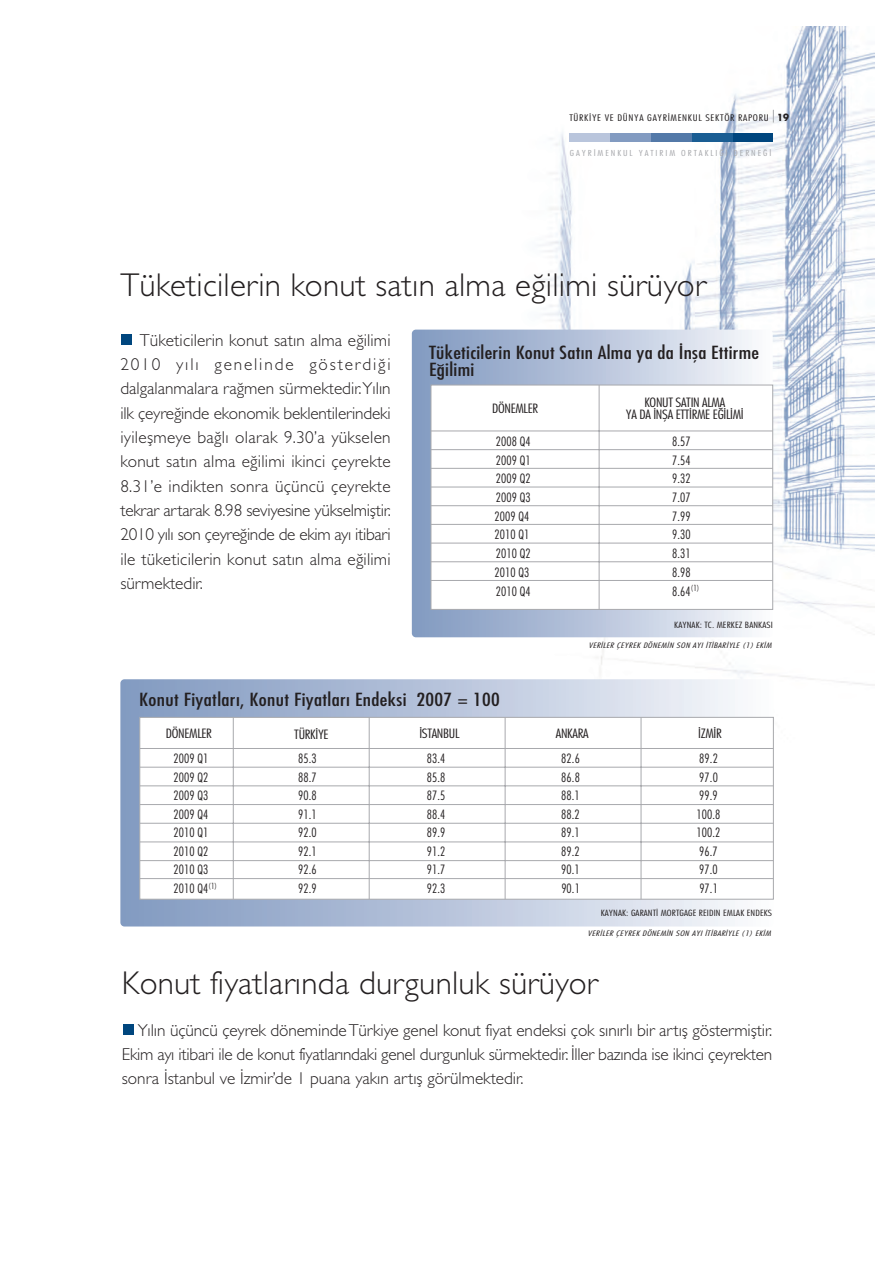
<style>
.page{position:relative;width:893px;height:1263px;background:#fff}
.page>*{position:absolute;margin:0;border:0;box-sizing:border-box;transform-origin:0 0}
.t1{font:300 33px "Gill Sans";letter-spacing:.01em;color:#231f20}
.t2{font:17.55px/17.5px "Futura Condensed";letter-spacing:.015em;color:#231f20;scale:1.2 1}
.t3{font:300 17.25px/24.3px "Gill Sans";color:#231f20;text-align:justify}
.t4{font:300 condensed 12.45px "Futura";letter-spacing:.01em;color:#231f20}
.t5{font:300 condensed 12.45px/12.5px "Futura";letter-spacing:-.02em;color:#231f20;text-align:center;scale:1.2 1}
.t6{font:300 condensed 12.45px "Futura";letter-spacing:.01em;color:#231f20;scale:1.2 1}
.t7{font:300 condensed 8.85px "Futura";letter-spacing:.055em;color:#231f20;scale:1.3 1}
.t8{font:300 condensed 8.4px "Futura";letter-spacing:.01em;color:#231f20;scale:1.3 1}
.t9{font:300 condensed 7.95px "Futura";letter-spacing:.185em;color:#a8a9ad;scale:1.3 1}
.t10{font:italic 300 condensed 7.2px "Futura";color:#231f20;scale:1.39 1}
.s1{font-family:"Futura Bold Turk";font-weight:400;font-stretch:normal;font-size:9.6px}
</style>
<div class="page">
<img style="left:411px;top:27px;width:463px;height:659px">
<div style="left:121px;top:334px;width:11px;height:10px;background:#00467e"></div>
<div style="left:412px;top:330px;width:360px;height:307px;background:linear-gradient(to right,#7e96be,#f7f7fb);border-radius:4px"></div>
<div style="left:430px;top:385px;width:343px;height:225px;background:#fff;border:1px solid #a8a9ad"></div>
<hr style="left:431px;top:431px;width:341px;height:1px;background:#a8a9ad">
<hr style="left:431px;top:449px;width:341px;height:1px;background:#a8a9ad">
<hr style="left:431px;top:468px;width:341px;height:1px;background:#a8a9ad">
<hr style="left:431px;top:487px;width:341px;height:1px;background:#a8a9ad">
<hr style="left:431px;top:505px;width:341px;height:1px;background:#a8a9ad">
<hr style="left:431px;top:524px;width:341px;height:1px;background:#a8a9ad">
<hr style="left:431px;top:543px;width:341px;height:1px;background:#a8a9ad">
<hr style="left:431px;top:561px;width:341px;height:1px;background:#a8a9ad">
<hr style="left:431px;top:580px;width:341px;height:1px;background:#a8a9ad">
<hr style="left:598px;top:385px;width:1px;height:224px;background:#a8a9ad">
<div style="left:123px;top:1024px;width:10px;height:10px;background:#00467e"></div>
<div style="left:120px;top:679px;width:653px;height:248px;background:linear-gradient(to right,#7d96be,#f8f9fc);border-radius:4px"></div>
<hr style="left:773px;top:679px;width:1px;height:248px;background:#fff">
<div style="left:139px;top:717px;width:634px;height:183px;background:#fff;border:1px solid #a8a9ad"></div>
<hr style="left:140px;top:748px;width:633px;height:1px;background:#a8a9ad">
<hr style="left:140px;top:767px;width:633px;height:1px;background:#a8a9ad">
<hr style="left:140px;top:786px;width:633px;height:1px;background:#a8a9ad">
<hr style="left:140px;top:804px;width:633px;height:1px;background:#a8a9ad">
<hr style="left:140px;top:823px;width:633px;height:1px;background:#a8a9ad">
<hr style="left:140px;top:842px;width:633px;height:1px;background:#a8a9ad">
<hr style="left:140px;top:860px;width:633px;height:1px;background:#a8a9ad">
<hr style="left:233px;top:717px;width:1px;height:182px;background:#a8a9ad">
<hr style="left:369px;top:717px;width:1px;height:182px;background:#a8a9ad">
<hr style="left:505px;top:717px;width:1px;height:182px;background:#a8a9ad">
<hr style="left:640px;top:717px;width:1px;height:182px;background:#a8a9ad">
<hr style="left:140px;top:878px;width:633px;height:1px;background:#a8a9ad">
<div style="left:569px;top:134px;width:203px;height:8px;background:#b9c5dc"></div>
<div style="left:732px;top:134px;width:40px;height:8px;background:#00467e"></div>
<div style="left:691px;top:134px;width:41px;height:8px;background:#1a5d93"></div>
<div style="left:651px;top:134px;width:40px;height:8px;background:#5379a8"></div>
<div style="left:610px;top:134px;width:41px;height:8px;background:#829bc1"></div>
<svg style="left:773px;top:110px;width:1px;height:13px"></svg>
<p class="t7" style="left:569px;top:114px;width:170px">TÜRK‹YE VE DÜNYA GAYR‹MENKUL SEKTÖR RAPORU <span class="s1">19</span></p>
<p class="t9" style="left:570px;top:150px;width:156px">GAYR‹MENKUL YATIRIM ORTAKLI⁄I DERNE⁄‹</p>
<h1 class="t1" style="left:120px;top:274px;width:587px">Tüketicilerin konut satın alma eğilimi sürüyor</h1>
<p class="t3" style="left:120px;top:330px;width:272px;text-indent:20px">Tüketicilerin konut satın alma eğilimi 2010 yılı genelinde gösterdiği dalgalanmalara rağmen sürmektedir.Yılın ilk çeyreğinde ekonomik beklentilerindeki iyileşmeye bağlı olarak 9.30’a yükselen konut satın alma eğilimi ikinci çeyrekte 8.31’e indikten sonra üçüncü çeyrekte tekrar artarak 8.98 seviyesine yükselmiştir.<br>2010 yılı son çeyreğinde de ekim ayı itibari ile tüketicilerin konut satın alma eğilimi sürmektedir.</p>
<p class="t2" style="left:429px;top:344px;width:276px">Tüketicilerin Konut Sat›n Alma ya da ‹nfla Ettirme<br>E¤ilimi</p>
<p class="t5" style="left:492px;top:403px;width:40px">DÖNEMLER</p>
<p class="t5" style="left:626px;top:397px;width:100px">KONUT SATIN ALMA<br>YA DA ‹NfiA ETT‹RME E⁄‹L‹M‹</p>
<p class="t4" style="left:496px;top:436px;width:36px">2008 Q4</p>
<p class="t4" style="left:672px;top:436px;width:20px">8.57</p>
<p class="t4" style="left:496px;top:454px;width:36px">2009 Q1</p>
<p class="t4" style="left:672px;top:454px;width:20px">7.54</p>
<p class="t4" style="left:496px;top:473px;width:36px">2009 Q2</p>
<p class="t4" style="left:672px;top:473px;width:20px">9.32</p>
<p class="t4" style="left:496px;top:492px;width:36px">2009 Q3</p>
<p class="t4" style="left:672px;top:492px;width:20px">7.07</p>
<p class="t4" style="left:494px;top:511px;width:36px">2009 Q4</p>
<p class="t4" style="left:672px;top:511px;width:20px">7.99</p>
<p class="t4" style="left:494px;top:529px;width:36px">2010 Q1</p>
<p class="t4" style="left:672px;top:529px;width:20px">9.30</p>
<p class="t4" style="left:496px;top:548px;width:36px">2010 Q2</p>
<p class="t4" style="left:672px;top:548px;width:20px">8.31</p>
<p class="t4" style="left:494px;top:567px;width:36px">2010 Q3</p>
<p class="t4" style="left:672px;top:567px;width:20px">8.98</p>
<p class="t4" style="left:496px;top:586px;width:36px">2010 Q4</p>
<p class="t4" style="left:672px;top:586px;width:29px">8.64<sup>(1)</sup></p>
<p class="t8" style="left:674px;top:621px;width:77px">KAYNAK: TC. MERKEZ BANKASI</p>
<p class="t10" style="left:588px;top:643px;width:135px">VER‹LER ÇEYREK DÖNEM‹N SON AYI ‹T‹BAR‹YLE (1) EK‹M</p>
<p class="t2" style="left:139px;top:692px;width:302px">Konut Fiyatlar›, Konut Fiyatlar› Endeksi 2007 = 100</p>
<p class="t5" style="left:166px;top:728px;width:40px">DÖNEMLER</p>
<p class="t6" style="left:294px;top:729px;width:30px">TÜRK‹YE</p>
<p class="t5" style="left:419px;top:728px;width:35px">‹STANBUL</p>
<p class="t6" style="left:556px;top:728px;width:29px">ANKARA</p>
<p class="t6" style="left:698px;top:728px;width:21px">‹ZM‹R</p>
<p class="t4" style="left:174px;top:753px;width:36px">2009 Q1</p>
<p class="t4" style="left:298px;top:753px;width:20px">85.3</p>
<p class="t4" style="left:427px;top:753px;width:20px">83.4</p>
<p class="t4" style="left:561px;top:753px;width:20px">82.6</p>
<p class="t4" style="left:699px;top:753px;width:20px">89.2</p>
<p class="t4" style="left:173px;top:772px;width:36px">2009 Q2</p>
<p class="t4" style="left:298px;top:772px;width:20px">88.7</p>
<p class="t4" style="left:427px;top:772px;width:20px">85.8</p>
<p class="t4" style="left:561px;top:772px;width:20px">86.8</p>
<p class="t4" style="left:699px;top:772px;width:20px">97.0</p>
<p class="t4" style="left:173px;top:790px;width:36px">2009 Q3</p>
<p class="t4" style="left:298px;top:790px;width:20px">90.8</p>
<p class="t4" style="left:427px;top:790px;width:20px">87.5</p>
<p class="t4" style="left:561px;top:790px;width:20px">88.1</p>
<p class="t4" style="left:699px;top:790px;width:20px">99.9</p>
<p class="t4" style="left:173px;top:809px;width:36px">2009 Q4</p>
<p class="t4" style="left:298px;top:809px;width:20px">91.1</p>
<p class="t4" style="left:427px;top:809px;width:20px">88.4</p>
<p class="t4" style="left:561px;top:809px;width:20px">88.2</p>
<p class="t4" style="left:696px;top:809px;width:25px">100.8</p>
<p class="t4" style="left:173px;top:827px;width:36px">2010 Q1</p>
<p class="t4" style="left:298px;top:827px;width:20px">92.0</p>
<p class="t4" style="left:427px;top:827px;width:20px">89.9</p>
<p class="t4" style="left:561px;top:827px;width:20px">89.1</p>
<p class="t4" style="left:696px;top:827px;width:25px">100.2</p>
<p class="t4" style="left:173px;top:846px;width:36px">2010 Q2</p>
<p class="t4" style="left:298px;top:846px;width:20px">92.1</p>
<p class="t4" style="left:427px;top:846px;width:20px">91.2</p>
<p class="t4" style="left:561px;top:846px;width:20px">89.2</p>
<p class="t4" style="left:699px;top:846px;width:20px">96.7</p>
<p class="t4" style="left:173px;top:864px;width:36px">2010 Q3</p>
<p class="t4" style="left:298px;top:864px;width:20px">92.6</p>
<p class="t4" style="left:427px;top:864px;width:20px">91.7</p>
<p class="t4" style="left:561px;top:864px;width:20px">90.1</p>
<p class="t4" style="left:699px;top:864px;width:20px">97.0</p>
<p class="t4" style="left:173px;top:883px;width:45px">2010 Q4<sup>(1)</sup></p>
<p class="t4" style="left:298px;top:883px;width:20px">92.9</p>
<p class="t4" style="left:427px;top:883px;width:20px">92.3</p>
<p class="t4" style="left:561px;top:883px;width:20px">90.1</p>
<p class="t4" style="left:699px;top:883px;width:20px">97.1</p>
<p class="t8" style="left:600px;top:910px;width:133px">KAYNAK: GARANT‹ MORTGAGE REIDIN EMLAK ENDEKS</p>
<p class="t10" style="left:587px;top:930px;width:135px">VER‹LER ÇEYREK DÖNEM‹N SON AYI ‹T‹BAR‹YLE (1) EK‹M</p>
<h1 class="t1" style="left:122px;top:972px;width:477px">Konut fiyatlarında durgunluk sürüyor</h1>
<p class="t3" style="left:122px;top:1020px;width:652px;text-indent:16px">Yılın üçüncü çeyrek döneminde Türkiye genel konut fiyat endeksi çok sınırlı bir artış göstermiştir.<br>Ekim ayı itibari ile de konut fiyatlarındaki genel durgunluk sürmektedir. İller bazında ise ikinci çeyrekten sonra İstanbul ve İzmir’de 1 puana yakın artış görülmektedir.</p>
</div>
